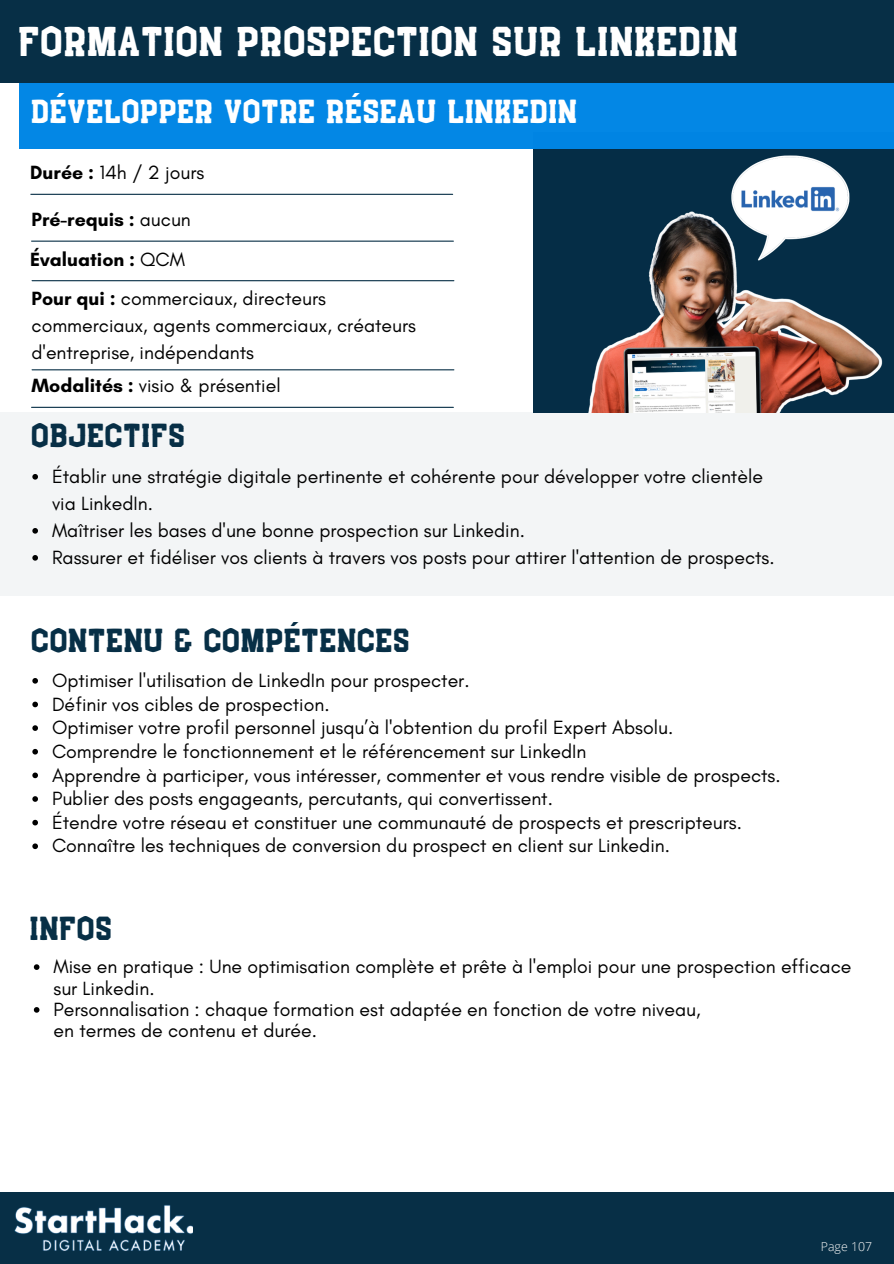
<style>
.page{position:relative;width:894px;height:1264px;background:#fff}
.page>*{position:absolute;margin:0;border:0;box-sizing:border-box;transform-origin:0 0}
.t1{font:37.5px "Boxing";letter-spacing:.05em;color:#fff}
.t2{font:30px "Boxing";letter-spacing:.05em;color:#072f46}
.t3{font:30px "Boxing";letter-spacing:.05em;color:#fff}
.t4{font:19.5px/27px "Glacial Indifference";color:#000}
.t5{font:700 19.5px "Glacial Indifference";color:#000}
.t6{font:300 12.3px "Open Sans";color:#fcfbfa}
.s1{font-weight:700}
.s2{font-weight:400}
</style>
<div class="page">
<div style="left:0;top:412px;width:893px;height:184px;background:#f3f5f6"></div>
<img style="left:533px;top:149px;width:360px;height:263px">
<div style="left:19px;top:72px;width:874px;height:77px;background:#0086e5"></div>
<div style="left:0;top:0;width:893px;height:83px;background:#072f46"></div>
<div style="left:0;top:1192px;width:893px;height:71px;background:#072f46"></div>
<hr style="left:32px;top:407px;width:421px;height:1px;background:#072f46">
<hr style="left:31px;top:194px;width:421px;height:1px;background:#072f46">
<hr style="left:32px;top:240px;width:421px;height:2px;background:#072f46">
<hr style="left:32px;top:280px;width:422px;height:1px;background:#072f46">
<hr style="left:32px;top:369px;width:422px;height:1px;background:#072f46">
<img style="left:14px;top:1205px;width:179px;height:46px">
<svg style="left:32px;top:474px;width:6px;height:5px"></svg>
<svg style="left:32px;top:528px;width:6px;height:5px"></svg>
<svg style="left:32px;top:555px;width:6px;height:5px"></svg>
<svg style="left:32px;top:678px;width:6px;height:5px"></svg>
<svg style="left:32px;top:701px;width:6px;height:6px"></svg>
<svg style="left:32px;top:725px;width:6px;height:6px"></svg>
<svg style="left:32px;top:749px;width:6px;height:5px"></svg>
<svg style="left:32px;top:772px;width:6px;height:6px"></svg>
<svg style="left:32px;top:796px;width:6px;height:5px"></svg>
<svg style="left:32px;top:819px;width:6px;height:6px"></svg>
<svg style="left:32px;top:843px;width:6px;height:6px"></svg>
<svg style="left:34px;top:964px;width:5px;height:5px"></svg>
<svg style="left:34px;top:1007px;width:5px;height:5px"></svg>
<p class="t1" style="left:19px;top:27px;width:719px">FORMATION PROSPECTION SUR LINKEDIN</p>
<p class="t3" style="left:31px;top:100px;width:546px">DÉVELOPPER VOTRE RÉSEAU LINKEDIN</p>
<p class="t4" style="left:30px;top:159px;width:175px"><span class="s1">Durée :</span> 14h / 2 jours</p>
<p class="t5" style="left:31px;top:207px;width:161px">Pré-requis : <span class="s2">aucun</span></p>
<p class="t5" style="left:30px;top:247px;width:156px">Évaluation : <span class="s2">QCM</span></p>
<h4 class="t4" style="left:31px;top:285px;width:386px"><span class="s1">Pour qui :</span> commerciaux, directeurs commerciaux, agents commerciaux, créateurs d'entreprise, indépendants</h4>
<h4 class="t4" style="left:31px;top:372px;width:250px"><span class="s1">Modalités :</span> visio &amp; présentiel</h4>
<h4 class="t2" style="left:31px;top:424px;width:154px">OBJECTIFS</h4>
<h3 class="t4" style="left:52px;top:462px;width:712px">Établir une stratégie digitale pertinente et cohérente pour développer votre clientèle via LinkedIn.</h3>
<h4 class="t4" style="left:52px;top:516px;width:474px">Maîtriser les bases d'une bonne prospection sur Linkedin.</h4>
<h4 class="t4" style="left:52px;top:543px;width:724px">Rassurer et fidéliser vos clients à travers vos posts pour attirer l'attention de prospects.</h4>
<h2 class="t2" style="left:31px;top:628px;width:379px">CONTENU &amp; COMPÉTENCES</h2>
<p class="t4" style="left:52px;top:666px;width:419px">Optimiser l'utilisation de LinkedIn pour prospecter.</p>
<p class="t4" style="left:52px;top:690px;width:279px">Définir vos cibles de prospection.</p>
<p class="t4" style="left:52px;top:714px;width:622px">Optimiser votre profil personnel jusqu’à l'obtention du profil Expert Absolu.</p>
<h2 class="t4" style="left:52px;top:737px;width:536px">Comprendre le fonctionnement et le référencement sur LinkedIn</h2>
<p class="t4" style="left:52px;top:761px;width:730px">Apprendre à participer, vous intéresser, commenter et vous rendre visible de prospects.</p>
<p class="t4" style="left:52px;top:784px;width:502px">Publier des posts engageants, percutants, qui convertissent.</p>
<p class="t4" style="left:52px;top:808px;width:691px">Étendre votre réseau et constituer une communauté de prospects et prescripteurs.</p>
<p class="t4" style="left:52px;top:832px;width:619px">Connaître les techniques de conversion du prospect en client sur Linkedin.</p>
<p class="t2" style="left:30px;top:917px;width:83px">INFOS</p>
<h2 class="t4" style="left:53px;top:955px;width:799px;line-height:21.3px">Mise en pratique : Une optimisation complète et prête à l'emploi pour une prospection efficace sur Linkedin.</h2>
<p class="t4" style="left:53px;top:998px;width:648px;line-height:21.3px">Personnalisation : chaque formation est adaptée en fonction de votre niveau, en termes de contenu et durée.</p>
<p class="t6" style="left:820px;top:1238px;width:53px">Page 107</p>
</div>
